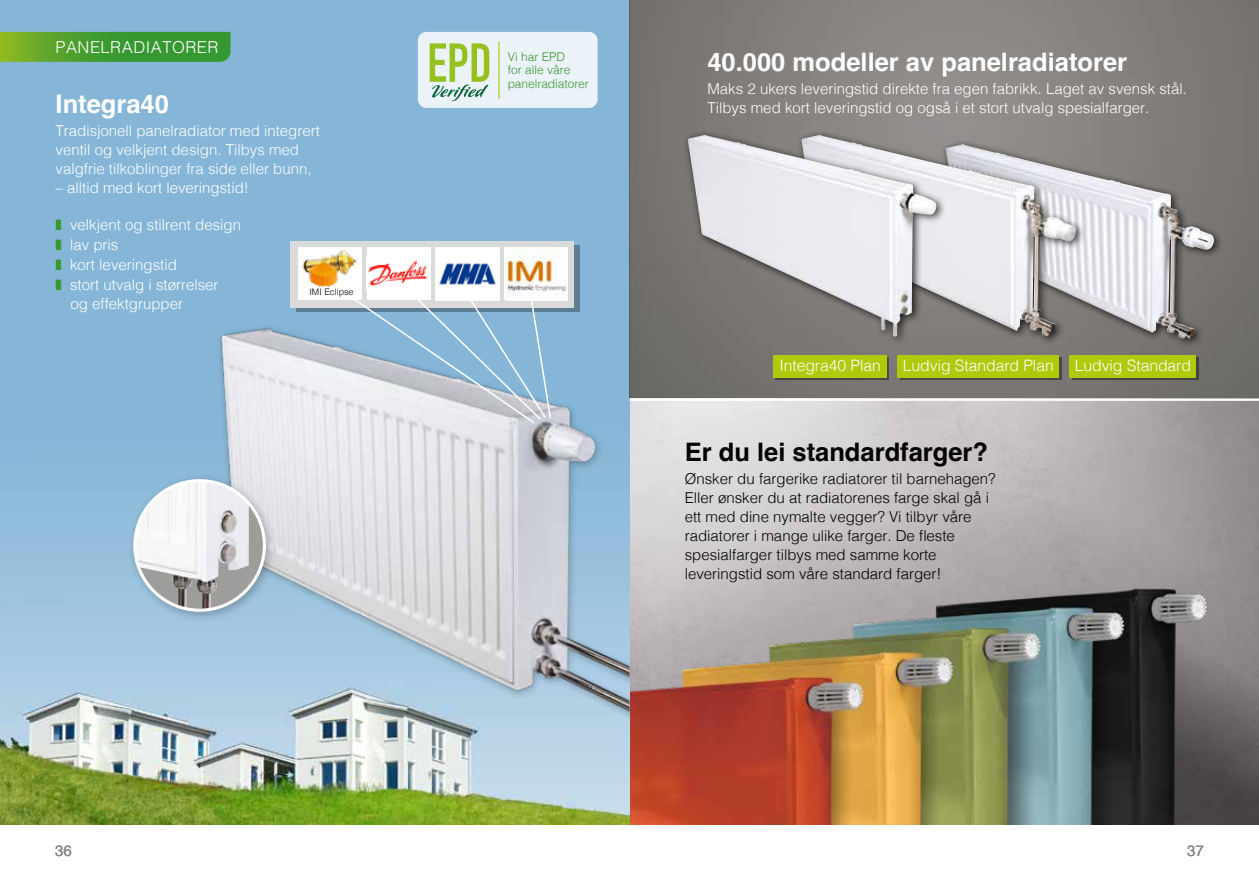
<style>
.page{position:relative;width:1259px;height:893px;background:#fff}
.page>*{position:absolute;margin:0;border:0;box-sizing:border-box;transform-origin:0 0}
.t1{font:700 25.5px "Helvetica";color:#fff}
.t2{font:700 25.5px "Helvetica";color:#000}
.t3{font:300 16.5px "Helvetica";letter-spacing:.03em;color:#fff}
.t4{font:300 15.75px "Helvetica";letter-spacing:-.005em;color:#fff}
.t5{font:300 15px/19.8px "Helvetica";color:#fff}
.t6{font:300 15px/18.9px "Helvetica";color:#000}
.t7{font:15px "Helvetica";color:#878787}
.t8{font:300 12px/13.5px "Helvetica";letter-spacing:-.005em;color:#359830}
.t9{font:300 9px "Helvetica";letter-spacing:-.005em;color:#000}
</style>
<div class="page">
<img style="left:0;top:0;width:1259px;height:825px">
<div style="left:418px;top:32px;width:179px;height:76px;background:#ecf3f8;border-radius:9px"></div>
<svg style="left:0;top:32px;width:230px;height:30px;background:#499f2e"></svg>
<div style="left:296px;top:246px;width:283px;height:66px;background:linear-gradient(to bottom,#5d7f96,#5d7f96)"></div>
<div style="left:291px;top:241px;width:283px;height:66px;background:#dadada"></div>
<img style="left:435px;top:248px;width:64px;height:47px">
<div style="left:504px;top:248px;width:64px;height:52px;background:#fff"></div>
<img style="left:506px;top:249px;width:60px;height:46px">
<div style="left:367px;top:248px;width:64px;height:52px;background:#fff"></div>
<img style="left:368px;top:260px;width:59px;height:26px">
<div style="left:298px;top:248px;width:64px;height:52px;background:#fff"></div>
<img style="left:302px;top:250px;width:56px;height:37px">
<img style="left:209px;top:321px;width:420px;height:410px">
<svg style="left:350px;top:295px;width:202px;height:130px;background:#aec7da"></svg>
<div style="left:127px;top:473px;width:149px;height:149px;background:#000;opacity:.25"></div>
<div style="left:135px;top:481px;width:129px;height:129px;background:#9d9d9c;border-radius:50%"></div>
<img style="left:135px;top:481px;width:114px;height:129px">
<div style="left:133px;top:479px;width:133px;height:133px;border:3px solid #fff;border-radius:50%"></div>
<svg style="left:430px;top:43px;width:59px;height:58px"></svg>
<hr style="left:498px;top:41px;width:1px;height:58px;background:#afca0b">
<svg style="left:630px;top:402px;width:629px;height:200px;background:#bfbbbc"></svg>
<div style="left:1159px;top:602px;width:100px;height:223px;background:linear-gradient(to bottom,#9c9698,#3f3a3a)"></div>
<div style="left:940px;top:139px;width:283px;height:209px;background:#000;opacity:.75"></div>
<img style="left:1085px;top:144px;width:129px;height:195px">
<div style="left:797px;top:130px;width:288px;height:216px;background:#000;opacity:.75"></div>
<img style="left:946px;top:135px;width:130px;height:201px">
<div style="left:683px;top:130px;width:263px;height:216px;background:#000;opacity:.75"></div>
<img style="left:688px;top:135px;width:248px;height:202px">
<hr style="left:629px;top:399px;width:630px;height:2px;background:#fff">
<svg style="left:775px;top:357px;width:114px;height:23px"></svg>
<div style="left:773px;top:355px;width:114px;height:22px;background:#afca0b"></div>
<div style="left:900px;top:357px;width:161px;height:23px;background:linear-gradient(to right,#afca0b,#afca0b)"></div>
<div style="left:898px;top:355px;width:161px;height:22px;background:#afca0b"></div>
<div style="left:1071px;top:357px;width:127px;height:23px;background:linear-gradient(to right,#afca0b,#afca0b)"></div>
<div style="left:1069px;top:355px;width:127px;height:22px;background:#afca0b"></div>
<img style="left:630px;top:574px;width:587px;height:251px">
<svg style="left:56px;top:219px;width:5px;height:11px"></svg>
<svg style="left:56px;top:240px;width:5px;height:10px"></svg>
<svg style="left:56px;top:260px;width:5px;height:10px"></svg>
<svg style="left:56px;top:280px;width:5px;height:10px"></svg>
<p class="t3" style="left:56px;top:33px;width:164px">PANELRADIATORER</p>
<h1 class="t1" style="left:56px;top:89px;width:115px">Integra40</h1>
<p class="t5" style="left:56px;top:121px;width:266px;line-height:18.9px">Tradisjonell panelradiator med integrert ventil og velkjent design. Tilbys med valgfrie tilkoblinger fra side eller bunn,</p>
<p class="t5" style="left:56px;top:177px;width:195px">– alltid med kort leveringstid!</p>
<p class="t5" style="left:70px;top:214px;width:172px">velkjent og stilrent design lav pris<br>kort leveringstid<br>stort utvalg i størrelser<br>og effektgrupper</p>
<p class="t9" style="left:309px;top:284px;width:46px">IMI Eclipse</p>
<p class="t7" style="left:55px;top:839px;width:18px">36</p>
<p class="t8" style="left:508px;top:49px;width:83px">Vi har EPD<br>for alle våre panelradiatorer</p>
<h1 class="t1" style="left:707px;top:47px;width:421px">40.000 modeller av panelradiatorer</h1>
<p class="t5" style="left:707px;top:79px;width:481px;line-height:18.9px">Maks 2 ukers leveringstid direkte fra egen fabrikk. Laget av svensk stål.<br>Tilbys med kort leveringstid og også i et stort utvalg spesialfarger.</p>
<p class="t4" style="left:779px;top:352px;width:103px">Integra40 Plan</p>
<p class="t4" style="left:903px;top:352px;width:152px">Ludvig Standard Plan</p>
<p class="t4" style="left:1074px;top:352px;width:118px">Ludvig Standard</p>
<h1 class="t2" style="left:685px;top:436px;width:305px">Er du lei standardfarger?</h1>
<p class="t6" style="left:685px;top:468px;width:312px">Ønsker du fargerike radiatorer til barnehagen?<br>Eller ønsker du at radiatorenes farge skal gå i ett med dine nymalte vegger? Vi tilbyr våre radiatorer i mange ulike farger. De fleste spesialfarger tilbys med samme korte leveringstid som våre standard farger!</p>
<p class="t7" style="left:1187px;top:839px;width:18px">37</p>
</div>
